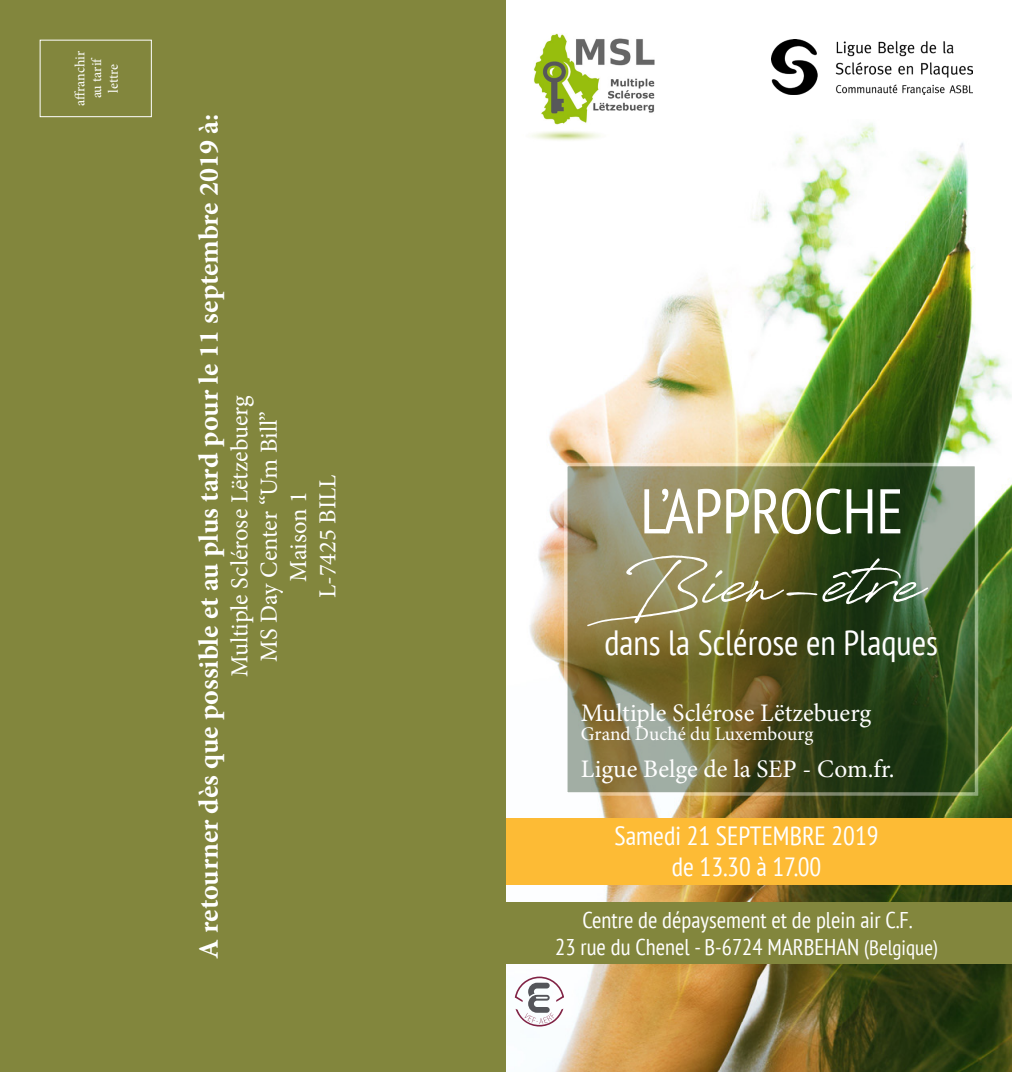
<style>
.page{position:relative;width:1012px;height:1072px;background:#fff}
.page>*{position:absolute;margin:0;border:0;box-sizing:border-box;transform-origin:0 0}
.t1{font:70px "Antro Vectra Bolder";color:#fff}
.t2{font:condensed 63px "PT Sans";color:#fff}
.t3{font:condensed 35px "PT Sans";color:#fff}
.t4{font:700 28px "Minion Pro";color:#fff}
.t5{font:condensed 26.25px "PT Sans";color:#fff}
.t6{font:25.2px "Minion Pro";color:#fff}
.t7{font:24.5px "Minion Pro";color:#fff}
.t8{font:condensed 22.75px "PT Sans";color:#fff}
.t9{font:19.25px "Minion Pro";letter-spacing:-.005em;color:#fff}
.t10{font:14px "Minion Pro";color:#fff}
.s1{font-size:21px}
</style>
<div class="page">
<img style="left:506px;top:123px;width:506px;height:948px">
<svg style="left:564px;top:463px;width:414px;height:332px;background:#63693d"></svg>
<div style="left:506px;top:818px;width:506px;height:66px;background:#fdbb35"></div>
<div style="left:506px;top:902px;width:506px;height:62px;background:#82863d"></div>
<img style="left:771px;top:40px;width:201px;height:55px">
<svg style="left:515px;top:976px;width:49px;height:50px"></svg>
<div style="left:0;top:0;width:506px;height:1071px;background:#82863d"></div>
<div style="left:40px;top:40px;width:112px;height:77px;border:1px solid #fff"></div>
<img style="left:521px;top:33px;width:155px;height:108px">
<p class="t10" style="left:70px;top:106px;width:57px;rotate:-90deg">affranchir</p>
<p class="t10" style="left:87px;top:98px;width:43px;rotate:-90deg">au tarif</p>
<p class="t10" style="left:104px;top:93px;width:30px;rotate:-90deg">lettre</p>
<p class="t4" style="left:189px;top:958px;width:846px;rotate:-90deg">A retourner dès que possible et au plus tard pour le 11 septembre 2019 à:</p>
<p class="t7" style="left:223px;top:677px;width:283px;rotate:-90deg">Multiple Sclérose Lëtzebuerg</p>
<p class="t7" style="left:253px;top:662px;width:253px;rotate:-90deg">MS Day Center “Um Bill”</p>
<p class="t7" style="left:282px;top:581px;width:92px;rotate:-90deg">Maison 1</p>
<p class="t7" style="left:311px;top:598px;width:125px;rotate:-90deg">L-7425 BILL</p>
<p class="t2" style="left:640px;top:471px;width:265px">L’APPROCHE</p>
<p class="t1" style="left:612px;top:534px;width:309px">Bien-être</p>
<p class="t3" style="left:604px;top:620px;width:335px">dans la Sclérose en Plaques</p>
<p class="t6" style="left:581px;top:695px;width:292px">Multiple Sclérose Lëtzebuerg</p>
<p class="t9" style="left:581px;top:720px;width:234px">Grand Duché du Luxembourg</p>
<p class="t6" style="left:581px;top:752px;width:315px">Ligue Belge de la SEP - Com.fr.</p>
<p class="t5" style="left:614px;top:818px;width:266px">Samedi 21 SEPTEMBRE 2019</p>
<p class="t5" style="left:672px;top:850px;width:151px">de 13.30 à 17.00</p>
<p class="t8" style="left:582px;top:904px;width:331px">Centre de dépaysement et de plein air C.F.</p>
<p class="t8" style="left:555px;top:932px;width:384px">23 rue du Chenel - B-6724 MARBEHAN <span class="s1">(Belgique)</span></p>
</div>
